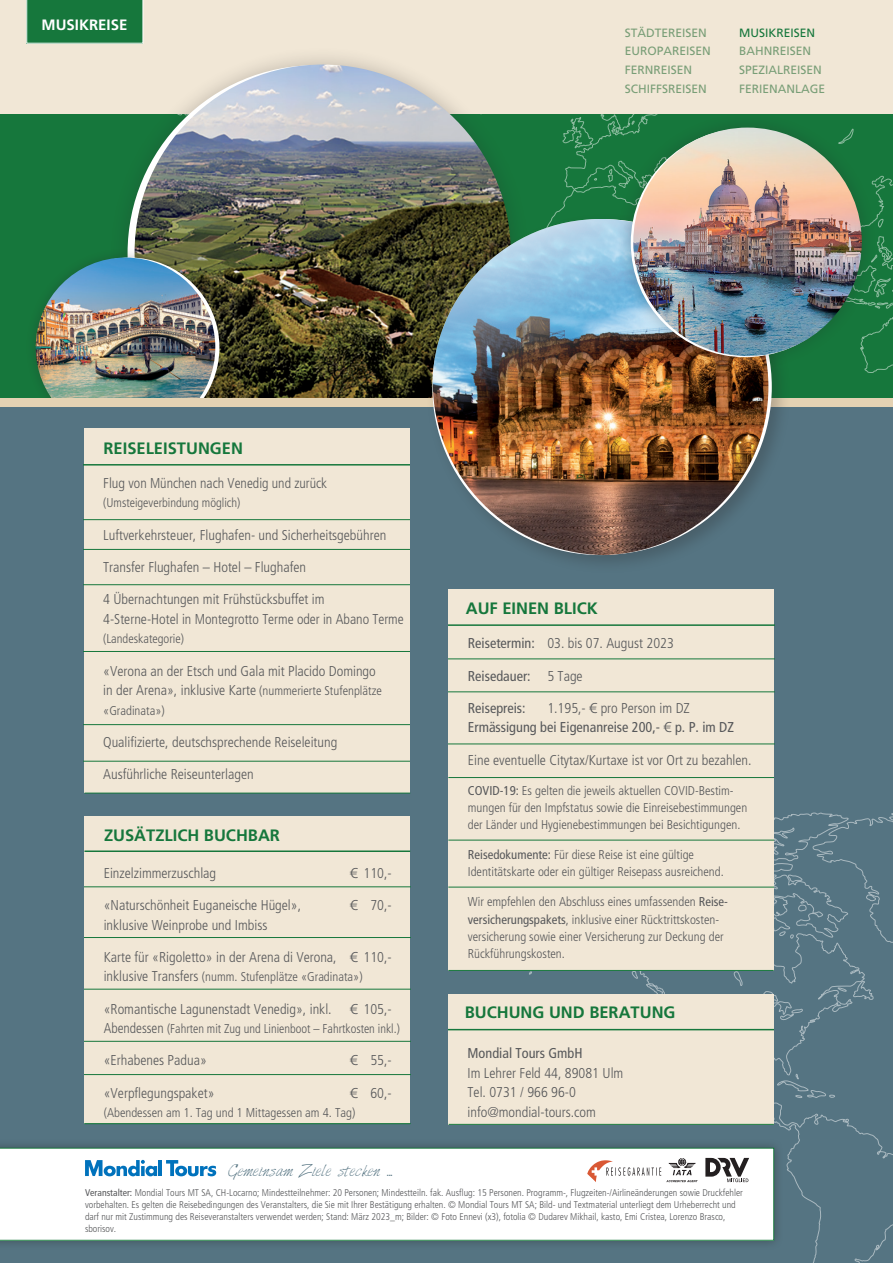
<style>
.page{position:relative;width:893px;height:1263px;background:#fff}
.page>*{position:absolute;margin:0;border:0;box-sizing:border-box;transform-origin:0 0}
.Zwischenheadline{font:700 16.5px "Frutiger";color:#16773c}
.t1{font:700 15px "Frutiger";color:#fff}
.Aufzählung{font:300 condensed 14.25px/19.5px "Frutiger";color:#57585a}
.Aufzählung-2{font:condensed 14.25px/19.5px "Frutiger";color:#57585a}
.t2{font:13.5px "Harabara Hand";color:#557482}
.Aufzählung-3{font:300 condensed 12.75px/17.2px "Frutiger";color:#57585a}
.Aufzählung-4{font:300 condensed 12.75px "Frutiger";color:#57585a;scale:.96 1}
.t3{font:12px "Frutiger";color:#799e77}
.t4{font:12px "Frutiger";color:#16773c}
.t5{font:300 condensed 9.75px/12px "Frutiger";color:#57585a}
.s1{font-size:12.75px}
.s2{font-family:"Linotype Euro Font Ato F";font-weight:400;font-stretch:normal}
.s3{font-size:14.25px}
.s4{font-weight:400}
.s5{font-weight:300}
.s6{font-family:"Linotype Euro Font Ato F";font-stretch:normal}
</style>
<div class="page">
<div style="left:0;top:106px;width:893px;height:297px;background:#16773c"></div>
<svg style="left:555px;top:114px;width:338px;height:285px"></svg>
<div style="left:0;top:0;width:893px;height:114px;background:#f1e7d6"></div>
<div style="left:109px;top:46px;width:421px;height:414px;background:#231f20;opacity:.25"></div>
<img style="left:135px;top:65px;width:376px;height:334px">
<div style="left:26px;top:247px;width:203px;height:200px;background:#231f20;opacity:.25"></div>
<img style="left:36px;top:258px;width:179px;height:141px">
<div style="left:0;top:403px;width:893px;height:860px;background:#557482"></div>
<svg style="left:529px;top:812px;width:364px;height:451px"></svg>
<div style="left:84px;top:429px;width:326px;height:364px;background:#f1e7d6"></div>
<hr style="left:84px;top:464px;width:326px;height:1px;background:#16773c">
<hr style="left:84px;top:651px;width:326px;height:1px;background:#16773c">
<hr style="left:84px;top:761px;width:326px;height:1px;background:#16773c">
<hr style="left:84px;top:724px;width:326px;height:1px;background:#16773c">
<hr style="left:84px;top:584px;width:326px;height:1px;background:#16773c">
<hr style="left:84px;top:549px;width:326px;height:1px;background:#16773c">
<hr style="left:84px;top:519px;width:326px;height:1px;background:#16773c">
<hr style="left:85px;top:793px;width:325px;height:1px;background:#16773c">
<div style="left:26px;top:0;width:117px;height:44px;background:#16773c"></div>
<div style="left:0;top:399px;width:893px;height:8px;background:#e4d2b3"></div>
<div style="left:85px;top:816px;width:325px;height:308px;background:#f1e7d6"></div>
<hr style="left:85px;top:850px;width:325px;height:2px;background:#16773c">
<hr style="left:85px;top:886px;width:325px;height:1px;background:#16773c">
<hr style="left:85px;top:937px;width:325px;height:1px;background:#16773c">
<hr style="left:85px;top:989px;width:325px;height:1px;background:#16773c">
<hr style="left:85px;top:1074px;width:325px;height:1px;background:#16773c">
<hr style="left:85px;top:1041px;width:325px;height:1px;background:#16773c">
<hr style="left:85px;top:1124px;width:325px;height:1px;background:#16773c">
<hr style="left:85px;top:1123px;width:325px;height:1px;background:#16773c">
<div style="left:448px;top:994px;width:326px;height:131px;background:#f1e7d6"></div>
<hr style="left:448px;top:1029px;width:326px;height:1px;background:#16773c">
<hr style="left:449px;top:1124px;width:325px;height:1px;background:#16773c">
<div style="left:448px;top:589px;width:326px;height:381px;background:#f1e7d6"></div>
<hr style="left:448px;top:624px;width:326px;height:2px;background:#16773c">
<hr style="left:448px;top:692px;width:326px;height:1px;background:#16773c">
<hr style="left:448px;top:659px;width:326px;height:1px;background:#16773c">
<hr style="left:448px;top:744px;width:326px;height:1px;background:#16773c">
<hr style="left:448px;top:777px;width:326px;height:1px;background:#16773c">
<hr style="left:448px;top:840px;width:326px;height:1px;background:#16773c">
<hr style="left:448px;top:887px;width:326px;height:1px;background:#16773c">
<hr style="left:448px;top:970px;width:326px;height:1px;background:#16773c">
<div style="left:426px;top:213px;width:366px;height:362px;background:#231f20;opacity:.25"></div>
<img style="left:433px;top:219px;width:335px;height:336px">
<div style="left:616px;top:113px;width:261px;height:259px;background:#231f20;opacity:.25"></div>
<img style="left:633px;top:128px;width:229px;height:228px;border-radius:114px">
<div style="left:0;top:1138px;width:783px;height:112px;background:#231f20;opacity:.4"></div>
<div style="left:0;top:1148px;width:774px;height:92px;background:#fff"></div>
<hr style="left:159px;top:1160px;width:3px;height:16px;background:#0072bc">
<svg style="left:85px;top:1160px;width:72px;height:16px"></svg>
<svg style="left:166px;top:1160px;width:50px;height:16px"></svg>
<svg style="left:587px;top:1158px;width:111px;height:24px;background:#e6dedc"></svg>
<svg style="left:705px;top:1158px;width:44px;height:24px"></svg>
<p class="t1" style="left:42px;top:16px;width:87px">MUSIKREISE</p>
<p class="t3" style="left:625px;top:26px;width:84px">STÄDTEREISEN</p>
<p class="t3" style="left:625px;top:44px;width:88px">EUROPAREISEN</p>
<p class="t3" style="left:625px;top:63px;width:69px">FERNREISEN</p>
<p class="t3" style="left:625px;top:82px;width:84px">SCHIFFSREISEN</p>
<p class="t4" style="left:739px;top:26px;width:78px">MUSIKREISEN</p>
<p class="t3" style="left:739px;top:44px;width:73px">BAHNREISEN</p>
<p class="t3" style="left:739px;top:63px;width:84px">SPEZIALREISEN</p>
<p class="t3" style="left:739px;top:82px;width:88px">FERIENANLAGE</p>
<p class="Zwischenheadline" style="left:104px;top:438px;width:141px">REISELEISTUNGEN</p>
<p class="Aufzählung" style="left:103px;top:473px;width:225px">Flug von München nach Venedig und zurück</p>
<p class="Aufzählung-3" style="left:103px;top:495px;width:139px">(Umsteigeverbindung möglich)</p>
<p class="Aufzählung" style="left:103px;top:525px;width:285px">Luftverkehrsteuer, Flughafen- und Sicherheitsgebühren</p>
<p class="Aufzählung" style="left:103px;top:557px;width:204px">Transfer Flughafen – Hotel – Flughafen</p>
<p class="Aufzählung" style="left:103px;top:590px;width:302px">4 Übernachtungen mit Frühstücksbuffet im<br>4-Sterne-Hotel in Montegrotto Terme oder in Abano Terme</p>
<p class="Aufzählung-3" style="left:103px;top:630px;width:82px">(Landeskategorie)</p>
<p class="Aufzählung" style="left:103px;top:661px;width:280px">«Verona an der Etsch und Gala mit Placido Domingo in der Arena», inklusive Karte <span class="s1">(nummerierte Stufenplätze</span></p>
<p class="Aufzählung-3" style="left:103px;top:702px;width:63px">«Gradinata»)</p>
<p class="Aufzählung" style="left:103px;top:732px;width:236px">Qualifizierte, deutschsprechende Reiseleitung</p>
<p class="Aufzählung" style="left:103px;top:764px;width:152px">Ausführliche Reiseunterlagen</p>
<p class="Zwischenheadline" style="left:104px;top:826px;width:178px">ZUSÄTZLICH BUCHBAR</p>
<p class="Aufzählung" style="left:104px;top:863px;width:114px">Einzelzimmerzuschlag</p>
<p class="Aufzählung" style="left:350px;top:863px;width:43px"><span class="s2">1</span> 110,-</p>
<p class="Aufzählung" style="left:104px;top:896px;width:199px">«Naturschönheit Euganeische Hügel»,</p>
<p class="Aufzählung" style="left:350px;top:896px;width:43px"><span class="s2">1</span> 70,-</p>
<p class="Aufzählung" style="left:104px;top:915px;width:165px">inklusive Weinprobe und Imbiss</p>
<p class="Aufzählung" style="left:104px;top:947px;width:289px">Karte für «Rigoletto» in der Arena di Verona, <span class="s2">1</span> 110,-</p>
<p class="Aufzählung-3" style="left:104px;top:968px;width:260px"><span class="s3">inklusive Transfers</span> (numm. Stufenplätze «Gradinata»)</p>
<p class="Aufzählung" style="left:104px;top:999px;width:229px">«Romantische Lagunenstadt Venedig», inkl.</p>
<p class="Aufzählung" style="left:350px;top:999px;width:43px"><span class="s2">1</span> 105,-</p>
<p class="Aufzählung-4" style="left:104px;top:1021px;width:310px"><span class="s3">Abendessen</span> (Fahrten mit Zug und Linienboot – Fahrtkosten inkl.)</p>
<p class="Aufzählung" style="left:104px;top:1051px;width:105px">«Erhabenes Padua»</p>
<p class="Aufzählung" style="left:350px;top:1051px;width:43px"><span class="s2">1</span> 55,-</p>
<p class="Aufzählung" style="left:104px;top:1083px;width:112px">«Verpflegungspaket»</p>
<p class="Aufzählung" style="left:350px;top:1083px;width:43px"><span class="s2">1</span> 60,-</p>
<p class="Aufzählung-3" style="left:104px;top:1104px;width:253px">(Abendessen am 1. Tag und 1 Mittagessen am 4. Tag)</p>
<p class="Zwischenheadline" style="left:466px;top:599px;width:134px">AUF EINEN BLICK</p>
<p class="Aufzählung" style="left:468px;top:634px;width:207px"><span class="s4">Reisetermin:</span> 03. bis 07. August 2023</p>
<p class="Aufzählung-2" style="left:468px;top:666px;width:116px">Reisedauer: <span class="s5">5 Tage</span></p>
<p class="Aufzählung-2" style="left:468px;top:698px;width:59px">Reisepreis:</p>
<p class="Aufzählung-2" style="left:468px;top:698px;width:268px;text-indent:79px"><span class="s5">1.195,-</span> <span class="s6">1</span> <span class="s5">pro Person im DZ<br></span>Ermässigung bei Eigenanreise 200,- <span class="s6">1</span> p. P. im DZ</p>
<p class="Aufzählung" style="left:468px;top:750px;width:285px">Eine eventuelle Citytax/Kurtaxe ist vor Ort zu bezahlen.</p>
<p class="Aufzählung-3" style="left:468px;top:782px;width:281px"><span class="s4">COVID-19:</span> Es gelten die jeweils aktuellen COVID-Bestim&shy;mungen für den Impfstatus sowie die Einreisebestimmungen der Länder und Hygienebestimmungen bei Besichtigungen.</p>
<p class="Aufzählung-3" style="left:468px;top:846px;width:257px"><span class="s4">Reisedokumente:</span> Für diese Reise ist eine gültige<br>Identitätskarte oder ein gültiger Reisepass ausreichend.</p>
<p class="Aufzählung-3" style="left:468px;top:893px;width:262px">Wir empfehlen den Abschluss eines umfassenden <span class="s4">Reise&shy;versicherungspakets</span>, inklusive einer Rücktrittskosten-</p>
<p class="Aufzählung-3" style="left:468px;top:928px;width:257px">versicherung sowie einer Versicherung zur Deckung der<br>Rückführungskosten.</p>
<p class="Zwischenheadline" style="left:465px;top:1002px;width:212px">BUCHUNG UND BERATUNG</p>
<p class="Aufzählung" style="left:468px;top:1043px;width:157px"><span class="s4">Mondial Tours GmbH<br></span>Im Lehrer Feld 44, 89081 Ulm<br>Tel. 0731 / 966 96-0 info@mondial-tours.com</p>
<p class="t2" style="left:229px;top:1163px;width:165px">Gemeinsam Ziele stecken ...</p>
<p class="t5" style="left:85px;top:1186px;width:659px"><span class="s4">Veranstalter:</span> Mondial Tours MT SA, CH-Locarno; Mindestteilnehmer: 20 Personen; Mindestteiln. fak. Ausflug: 15 Personen. Programm-, Flugzeiten-/Airlineänderungen sowie Druckfehler vorbehalten. Es gelten die Reisebedingungen des Veranstalters, die Sie mit Ihrer Bestätigung erhalten. © Mondial Tours MT SA; Bild- und Textmaterial unterliegt dem Urheberrecht und darf nur mit Zustimmung des Reiseveranstalters verwendet werden; Stand: März 2023_m; Bilder: © Foto Ennevi (x3), fotolia © Dudarev Mikhail, kasto, Emi Cristea, Lorenzo Brasco, sborisov.</p>
</div>
